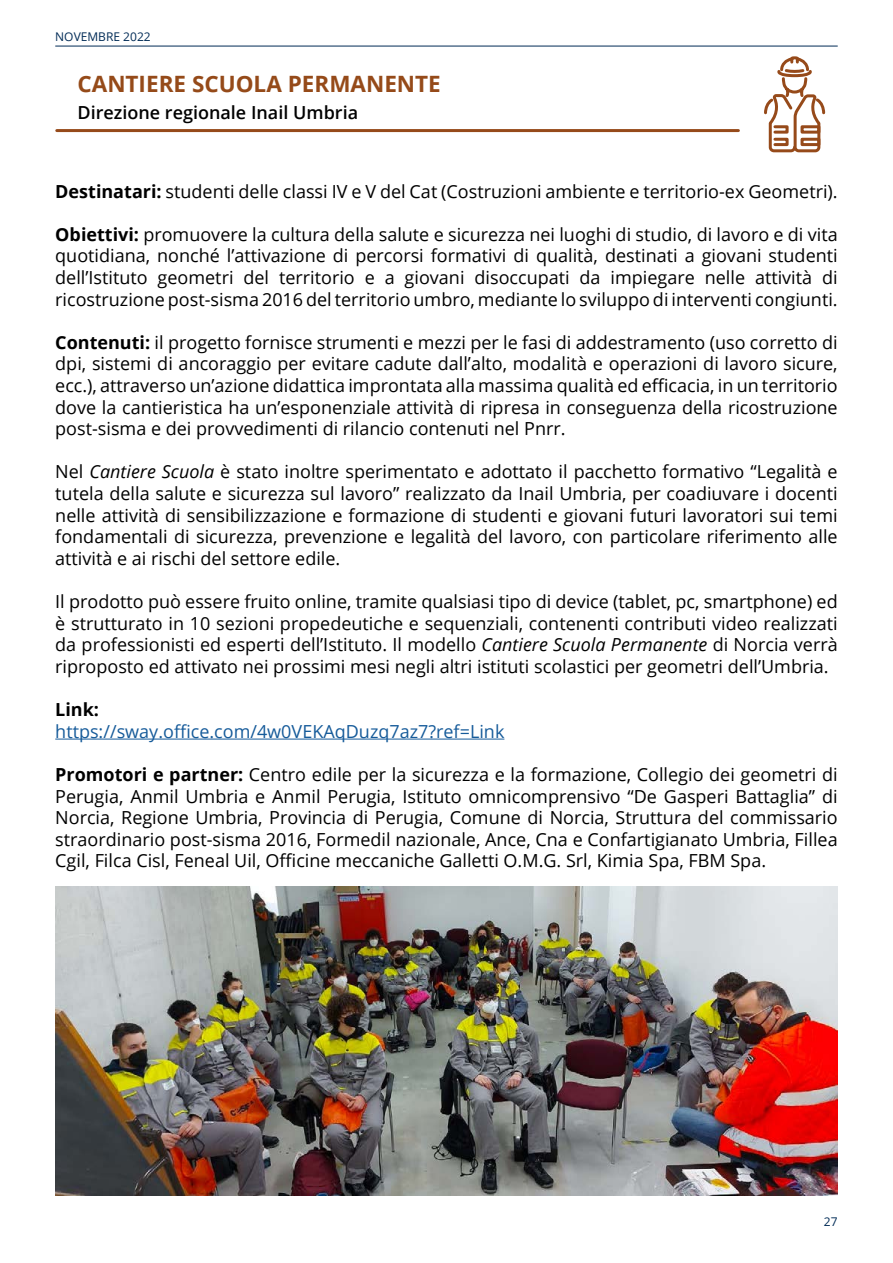
<style>
.page{position:relative;width:893px;height:1263px;background:#fff}
.page>*{position:absolute;margin:0;border:0;box-sizing:border-box;transform-origin:0 0}
.t1{font:700 22.5px "Open Sans";color:#954a19}
.t2{font:18px/21.6px "Open Sans";color:#000;text-align:justify}
.t3{font:18px "Open Sans";color:#165b9a}
.t4{font:600 18px "Open Sans";color:#000}
.t5{font:700 18px "Open Sans";color:#000}
.t6{font:12px "Open Sans";color:#002b56}
.s1{font-weight:700}
.s2{font-style:italic}
</style>
<div class="page">
<hr style="left:55px;top:46px;width:783px;height:1px;background:#002b56">
<hr style="left:55px;top:739px;width:449px;height:1px;background:#165b9a">
<svg style="left:764px;top:56px;width:62px;height:97px"></svg>
<hr style="left:57px;top:129px;width:681px;height:3px;background:#964a1a">
<img style="left:55px;top:887px;width:783px;height:309px">
<p class="t6" style="left:55px;top:29px;width:97px">NOVEMBRE 2022</p>
<p class="t1" style="left:77px;top:68px;width:365px">CANTIERE SCUOLA PERMANENTE</p>
<p class="t4" style="left:77px;top:100px;width:282px">Direzione regionale Inail Umbria</p>
<p class="t2" style="left:55px;top:180px;width:784px"><span class="s1">Destinatari:</span> studenti delle classi IV e V del Cat (Costruzioni ambiente e territorio-ex Geometri).</p>
<p class="t2" style="left:55px;top:223px;width:784px"><span class="s1">Obiettivi:</span> promuovere la cultura della salute e sicurezza nei luoghi di studio, di lavoro e di vita quotidiana, nonché l’attivazione di percorsi formativi di qualità, destinati a giovani studenti dell’Istituto geometri del territorio e a giovani disoccupati da impiegare nelle attività di ricostruzione post-sisma 2016 del territorio umbro, mediante lo sviluppo di interventi congiunti.</p>
<p class="t2" style="left:55px;top:331px;width:784px"><span class="s1">Contenuti:</span> il progetto fornisce strumenti e mezzi per le fasi di addestramento (uso corretto di dpi, sistemi di ancoraggio per evitare cadute dall’alto, modalità e operazioni di lavoro sicure, ecc.), attraverso un’azione didattica improntata alla massima qualità ed efficacia, in un territorio dove la cantieristica ha un’esponenziale attività di ripresa in conseguenza della ricostruzione post-sisma e dei provvedimenti di rilancio contenuti nel Pnrr.</p>
<p class="t2" style="left:55px;top:461px;width:784px">Nel <span class="s2">Cantiere Scuola</span> è stato inoltre sperimentato e adottato il pacchetto formativo “Legalità e tutela della salute e sicurezza sul lavoro” realizzato da Inail Umbria, per coadiuvare i docenti nelle attività di sensibilizzazione e formazione di studenti e giovani futuri lavoratori sui temi fondamentali di sicurezza, prevenzione e legalità del lavoro, con particolare riferimento alle attività e ai rischi del settore edile.</p>
<p class="t2" style="left:55px;top:590px;width:784px">Il prodotto può essere fruito online, tramite qualsiasi tipo di device (tablet, pc, smartphone) ed è strutturato in 10 sezioni propedeutiche e sequenziali, contenenti contributi video realizzati da professionisti ed esperti dell’Istituto. Il modello <span class="s2">Cantiere Scuola Permanente</span> di Norcia verrà riproposto ed attivato nei prossimi mesi negli altri istituti scolastici per geometri dell’Umbria.</p>
<p class="t5" style="left:55px;top:697px;width:45px">Link:</p>
<p class="t3" style="left:55px;top:719px;width:451px">https://sway.office.com/4w0VEKAqDuzq7az7?ref=Link</p>
<p class="t2" style="left:55px;top:763px;width:784px"><span class="s1">Promotori e partner:</span> Centro edile per la sicurezza e la formazione, Collegio dei geometri di Perugia, Anmil Umbria e Anmil Perugia, Istituto omnicomprensivo “De Gasperi Battaglia” di Norcia, Regione Umbria, Provincia di Perugia, Comune di Norcia, Struttura del commissario straordinario post-sisma 2016, Formedil nazionale, Ance, Cna e Confartigianato Umbria, Fillea Cgil, Filca Cisl, Feneal Uil, Officine meccaniche Galletti O.M.G. Srl, Kimia Spa, FBM Spa.</p>
<p class="t6" style="left:824px;top:1213px;width:15px">27</p>
</div>
